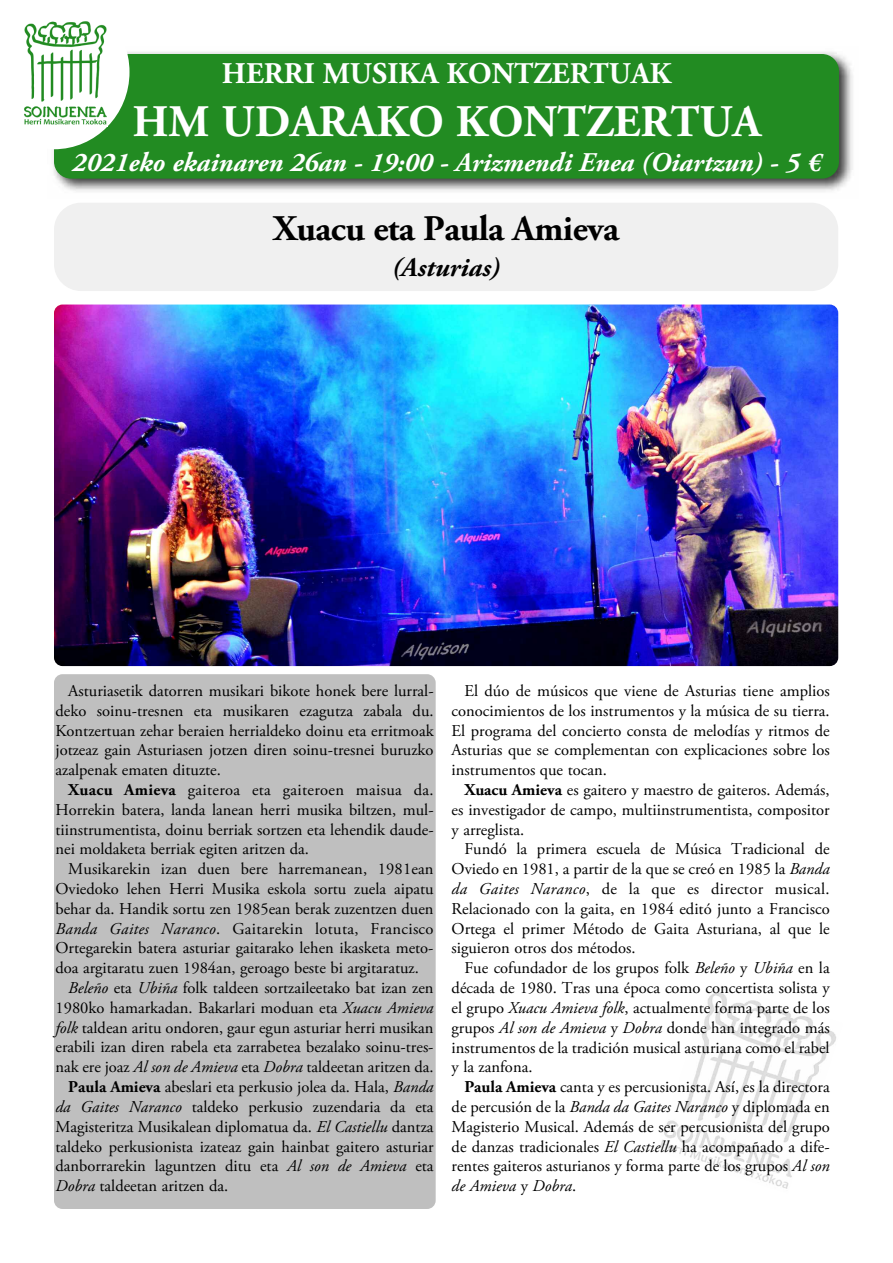
<style>
.page{position:relative;width:893px;height:1263px;background:#fff}
.page>*{position:absolute;margin:0;border:0;box-sizing:border-box;transform-origin:0 0}
.t1{font:700 45px "Adobe Garamond Pro";color:#fff}
.t2{font:700 36px "Adobe Garamond Pro";letter-spacing:-.015em;color:#000}
.t3{font:700 30px "Adobe Garamond Pro";color:#fff}
.t4{font:italic 700 27px "Adobe Garamond Pro";color:#fff}
.t5{font:italic 700 27px "Adobe Garamond Pro";color:#000}
.t6{font:16.5px/19.8px "Adobe Garamond Pro";color:#000;text-align:justify}
.t7{font:16.5px "Adobe Garamond Pro";letter-spacing:.02em;color:#000}
.s1{font-weight:700}
.s2{font-style:italic}
</style>
<div class="page">
<div style="left:54px;top:674px;width:382px;height:535px;background:#bfbfbf;border-radius:9px"></div>
<img style="left:660px;top:992px;width:176px;height:197px">
<img style="left:53px;top:52px;width:800px;height:140px">
<div style="left:54px;top:54px;width:785px;height:125px;background:#228b22;border-radius:17px"></div>
<img style="left:54px;top:304px;width:784px;height:362px;border-radius:9px">
<svg style="left:53px;top:52px;width:77px;height:97px"></svg>
<img style="left:24px;top:21px;width:83px;height:105px">
<div style="left:54px;top:203px;width:784px;height:88px;background:#f0f0f0;border-radius:27px"></div>
<h3 class="t3" style="left:222px;top:61px;width:451px">HERRI MUSIKA KONTZERTUAK</h3>
<h1 class="t1" style="left:132px;top:104px;width:630px">HM UDARAKO KONTZERTUA</h1>
<h3 class="t4" style="left:72px;top:151px;width:750px">2021eko ekainaren 26an - 19:00 - Arizmendi Enea (Oiartzun) - 5 €</h3>
<h2 class="t2" style="left:273px;top:215px;width:347px">Xuacu eta Paula Amieva</h2>
<h3 class="t5" style="left:392px;top:257px;width:110px">(Asturias)</h3>
<p class="t6" style="left:56px;top:682px;width:380px;text-indent:13px">Asturiasetik datorren musikari bikote honek bere lurral&shy;deko soinu-tresnen eta musikaren ezagutza zabala du.<br>Kontzertuan zehar beraien herrialdeko doinu eta erritmoak jotzeaz gain Asturiasen jotzen diren soinu-tresnei buruzko azalpenak ematen dituzte.</p>
<p class="t6" style="left:56px;top:781px;width:380px;text-indent:13px"><span class="s1">Xuacu Amieva</span> gaiteroa eta gaiteroen maisua da.<br>Horrekin batera, landa lanean herri musika biltzen, mul&shy;tiinstrumentista, doinu berriak sortzen eta lehendik daude&shy;nei moldaketa berriak egiten aritzen da.</p>
<p class="t6" style="left:68px;top:861px;width:367px">Musikarekin izan duen bere harremanean, 1981ean</p>
<p class="t6" style="left:56px;top:880px;width:380px">Oviedoko lehen Herri Musika eskola sortu zuela aipatu</p>
<p class="t6" style="left:55px;top:900px;width:380px">behar da. Handik sortu zen 1985ean berak zuzentzen duen</p>
<p class="t7" style="left:55px;top:922px;width:380px"><span class="s2">Banda Gaites Naranco</span>. Gaitarekin lotuta, Francisco</p>
<p class="t6" style="left:55px;top:940px;width:380px">Ortegarekin batera asturiar gaitarako lehen ikasketa meto-</p>
<p class="t6" style="left:55px;top:960px;width:365px">doa argitaratu zuen 1984an, geroago beste bi argitaratuz.</p>
<p class="t6" style="left:68px;top:979px;width:367px"><span class="s2">Beleño</span> eta <span class="s2">Ubiña</span> folk taldeen sortzaileetako bat izan zen</p>
<p class="t6" style="left:55px;top:999px;width:380px">1980ko hamarkadan. Bakarlari moduan eta <span class="s2">Xuacu Amieva</span></p>
<p class="t6" style="left:55px;top:1019px;width:380px"><span class="s2">folk</span> taldean aritu ondoren, gaur egun asturiar herri musikan</p>
<p class="t6" style="left:55px;top:1039px;width:380px">erabili izan diren rabela eta zarrabetea bezalako soinu-tres-</p>
<p class="t6" style="left:55px;top:1059px;width:380px">nak ere joaz <span class="s2">Al son de Amieva</span> eta <span class="s2">Dobra</span> taldeetan aritzen da.</p>
<p class="t6" style="left:68px;top:1078px;width:367px"><span class="s1">Paula Amieva</span> abeslari eta perkusio jolea da. Hala, <span class="s2">Banda</span></p>
<p class="t6" style="left:55px;top:1098px;width:380px"><span class="s2">da Gaites Naranco</span> taldeko perkusio zuzendaria da eta</p>
<p class="t6" style="left:55px;top:1118px;width:380px">Magisteritza Musikalean diplomatua da. <span class="s2">El Castiellu</span> dantza</p>
<p class="t6" style="left:55px;top:1138px;width:380px">taldeko perkusionista izateaz gain hainbat gaitero asturiar</p>
<p class="t6" style="left:55px;top:1158px;width:380px">danborrarekin laguntzen ditu eta <span class="s2">Al son de Amieva</span> eta</p>
<p class="t6" style="left:55px;top:1177px;width:174px"><span class="s2">Dobra</span> taldeetan aritzen da.</p>
<p class="t6" style="left:452px;top:682px;width:380px;text-indent:13px">El dúo de músicos que viene de Asturias tiene amplios conocimientos de los instrumentos y la música de su tierra.<br>El programa del concierto consta de melodías y ritmos de Asturias que se complementan con explicaciones sobre los instrumentos que tocan.</p>
<p class="t6" style="left:452px;top:781px;width:380px;text-indent:13px"><span class="s1">Xuacu Amieva</span> es gaitero y maestro de gaiteros. Además, es investigador de campo, multiinstrumentista, compositor y arreglista.</p>
<p class="t6" style="left:452px;top:841px;width:380px;text-indent:13px">Fundó la primera escuela de Música Tradicional de Oviedo en 1981, a partir de la que se creó en 1985 la <span class="s2">Banda da Gaites Naranco</span>, de la que es director musical.<br>Relacionado con la gaita, en 1984 editó junto a Francisco Ortega el primer Método de Gaita Asturiana, al que le siguieron otros dos métodos.</p>
<p class="t6" style="left:452px;top:960px;width:380px;text-indent:13px">Fue cofundador de los grupos folk <span class="s2">Beleño</span> y <span class="s2">Ubiña</span> en la década de 1980. Tras una época como concertista solista y el grupo <span class="s2">Xuacu Amieva folk</span>, actualmente forma parte de los grupos <span class="s2">Al son de Amieva</span> y <span class="s2">Dobra</span> donde han integrado más instrumentos de la tradición musical asturiana como el rabel y la zanfona.</p>
<p class="t6" style="left:452px;top:1078px;width:380px;text-indent:13px"><span class="s1">Paula Amieva</span> canta y es percusionista. Así, es la directora de percusión de la <span class="s2">Banda da Gaites Naranco</span> y diplomada en Magisterio Musical. Además de ser percusionista del grupo de danzas tradicionales <span class="s2">El Castiellu</span> ha acompañado a dife&shy;rentes gaiteros asturianos y forma parte de los grupos <span class="s2">Al son de Amieva</span> y <span class="s2">Dobra</span>.</p>
</div>
